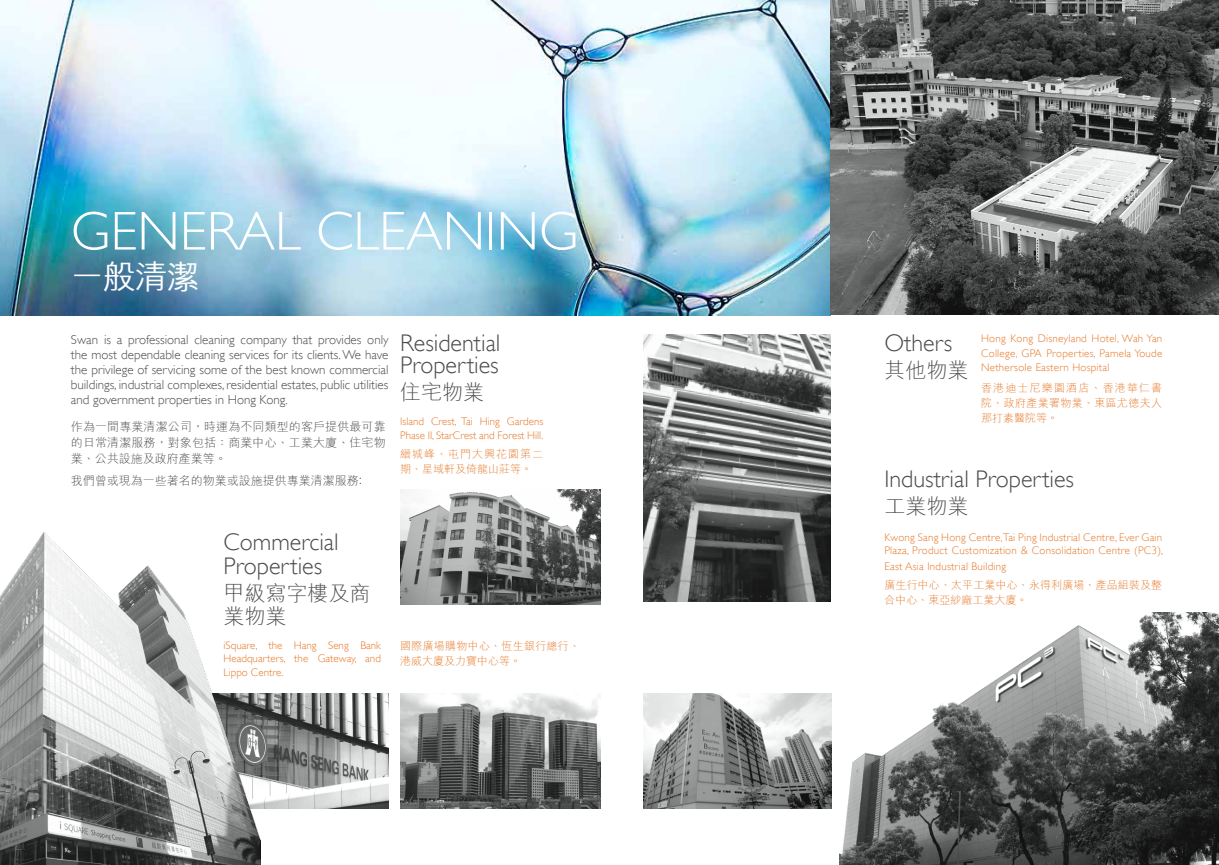
<style>
.page{position:relative;width:1219px;height:865px;background:#fff}
.page>*{position:absolute;margin:0;border:0;box-sizing:border-box;transform-origin:0 0}
.t1{font:300 55px "Gill Sans";color:#fff}
.t2{font:500 32.9px "M Hei";color:#fff}
.t3{font:300 24px/24px "Gill Sans";color:#4a4c4b}
.t4{font:300 21px/23px "M Hei";color:#4a4c4b}
.t5{font:300 13px/15px "Gill Sans";color:#4a4c4b;text-align:justify}
.t6{font:300 12px/16px "M Hei";color:#4a4c4b;text-align:justify}
.t7{font:300 11px/15px "Gill Sans";letter-spacing:.02em;color:#e67929}
.t8{font:300 11px/13px "Gill Sans";color:#e67929}
.t9{font:300 11px/15px "M Hei";letter-spacing:.01em;color:#e67929}
.t10{font:300 11px/15px "M Hei";letter-spacing:.09em;color:#e67929}
</style>
<div class="page">
<img style="left:840px;top:612px;width:379px;height:253px">
<img style="left:400px;top:489px;width:201px;height:115px">
<img style="left:261px;top:694px;width:127px;height:114px">
<img style="left:400px;top:694px;width:200px;height:114px">
<img style="left:0;top:532px;width:261px;height:333px">
<img style="left:0;top:0;width:1219px;height:315px">
<img style="left:643px;top:334px;width:188px;height:267px">
<img style="left:643px;top:694px;width:189px;height:114px">
<h1 class="t1" style="left:71px;top:200px;width:509px">GENERAL CLEANING</h1>
<h2 class="t2" style="left:71px;top:261px;width:130px">一般清潔</h2>
<p class="t5" style="left:71px;top:332px;width:319px">Swan is a professional cleaning company that provides only the most dependable cleaning services for its clients. We have the privilege of servicing some of the best known commercial buildings, industrial complexes, residential estates, public utilities and government properties in Hong Kong.</p>
<p class="t6" style="left:71px;top:418px;width:316px">作為一間專業清潔公司，時運為不同類型的客戶提供最可靠的日常清潔服務，對象包括：商業中心、工業大廈、住宅物業、公共設施及政府產業等。</p>
<p class="t6" style="left:71px;top:472px;width:293px">我們曾或現為一些著名的物業或設施提供專業清潔服務:</p>
<h3 class="t3" style="left:400px;top:332px;width:102px;line-height:22px">Residential<br>Properties</h3>
<h3 class="t4" style="left:400px;top:381px;width:85px">住宅物業</h3>
<p class="t8" style="left:400px;top:414px;width:145px;line-height:14px">Island Crest, Tai Hing Gardens<br>Phase II, StarCrest and Forest Hill.</p>
<p class="t10" style="left:400px;top:446px;width:145px">縉城峰、屯門大興花園第二期、星域軒及倚龍山莊等。</p>
<h3 class="t3" style="left:224px;top:529px;width:117px">Commercial<br>Properties</h3>
<h3 class="t4" style="left:224px;top:581px;width:148px">甲級寫字樓及商業物業</h3>
<p class="t8" style="left:223px;top:639px;width:159px">iSquare, the Hang Seng Bank<br>Headquarters, the Gateway, and</p>
<p class="t8" style="left:223px;top:666px;width:62px">Lippo Centre.</p>
<p class="t9" style="left:400px;top:638px;width:182px">國際廣場購物中心、恆生銀行總行、港威大廈及力寶中心等。</p>
<h3 class="t3" style="left:884px;top:331px;width:69px">Others</h3>
<h3 class="t4" style="left:884px;top:359px;width:85px">其他物業</h3>
<p class="t7" style="left:981px;top:331px;width:183px">Hong Kong Disneyland Hotel, Wah Yan<br>College, GPA Properties, Pamela Youde</p>
<p class="t7" style="left:981px;top:360px;width:130px">Nethersole Eastern Hospital</p>
<p class="t9" style="left:981px;top:380px;width:183px;text-align:justify">香港迪士尼樂園酒店、香港華仁書院、政府產業署物業、東區尤德夫人那打素醫院等。</p>
<h3 class="t3" style="left:884px;top:467px;width:191px">Industrial Properties</h3>
<h3 class="t4" style="left:884px;top:495px;width:85px">工業物業</h3>
<p class="t7" style="left:884px;top:530px;width:280px;line-height:13px">Kwong Sang Hong Centre, Tai Ping Industrial Centre, Ever Gain<br>Plaza, Product Customization &amp; Consolidation Centre (PC3),</p>
<p class="t7" style="left:884px;top:558px;width:123px">East Asia Industrial Building</p>
<p class="t9" style="left:884px;top:577px;width:279px">廣生行中心、太平工業中心、永得利廣場、產品組裝及整合中心、東亞紗廠工業大廈。</p>
</div>
